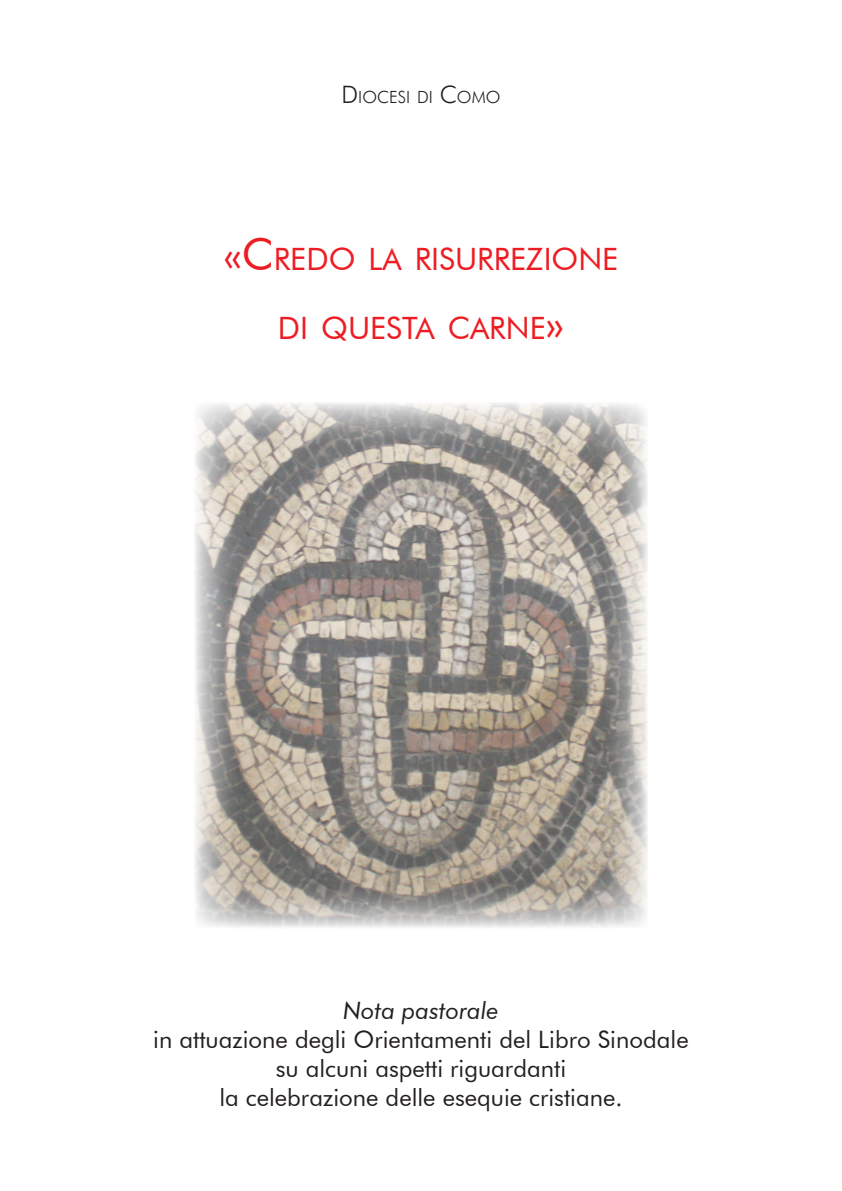
<style>
.page{position:relative;width:842px;height:1191px;background:#fff}
.page>*{position:absolute;margin:0;border:0;box-sizing:border-box;transform-origin:0 0}
.t1{font:30.8px "Futura BT";color:#ee1d23}
.t2{font:24px/28.8px "Futura BT";color:#231f20;text-align:center}
.t3{font:italic 24px "Futura BT";color:#231f20}
.t4{font:300 16.8px "Futura BT";color:#231f20}
.s1{font-size:24px}
.s2{font-size:44px}
</style>
<div class="page">
<div style="left:193px;top:402px;width:456px;height:526px;background:#fff;opacity:.3"></div>
<p class="t4" style="left:342px;top:87px;width:160px"><span class="s1">D</span>IOCESI DI <span class="s1">C</span>OMO</p>
<p class="t1" style="left:224px;top:240px;width:396px"><span class="s2">«C</span>REDO LA RISURREZIONE</p>
<p class="t1" style="left:278px;top:310px;width:288px">DI QUESTA CARNE<span class="s2">»</span></p>
<p class="t3" style="left:343px;top:996px;width:157px">Nota pastorale</p>
<p class="t2" style="left:153px;top:1025px;width:537px">in attuazione degli Orientamenti del Libro Sinodale su alcuni aspetti riguardanti<br>la celebrazione delle esequie cristiane.</p>
</div>
